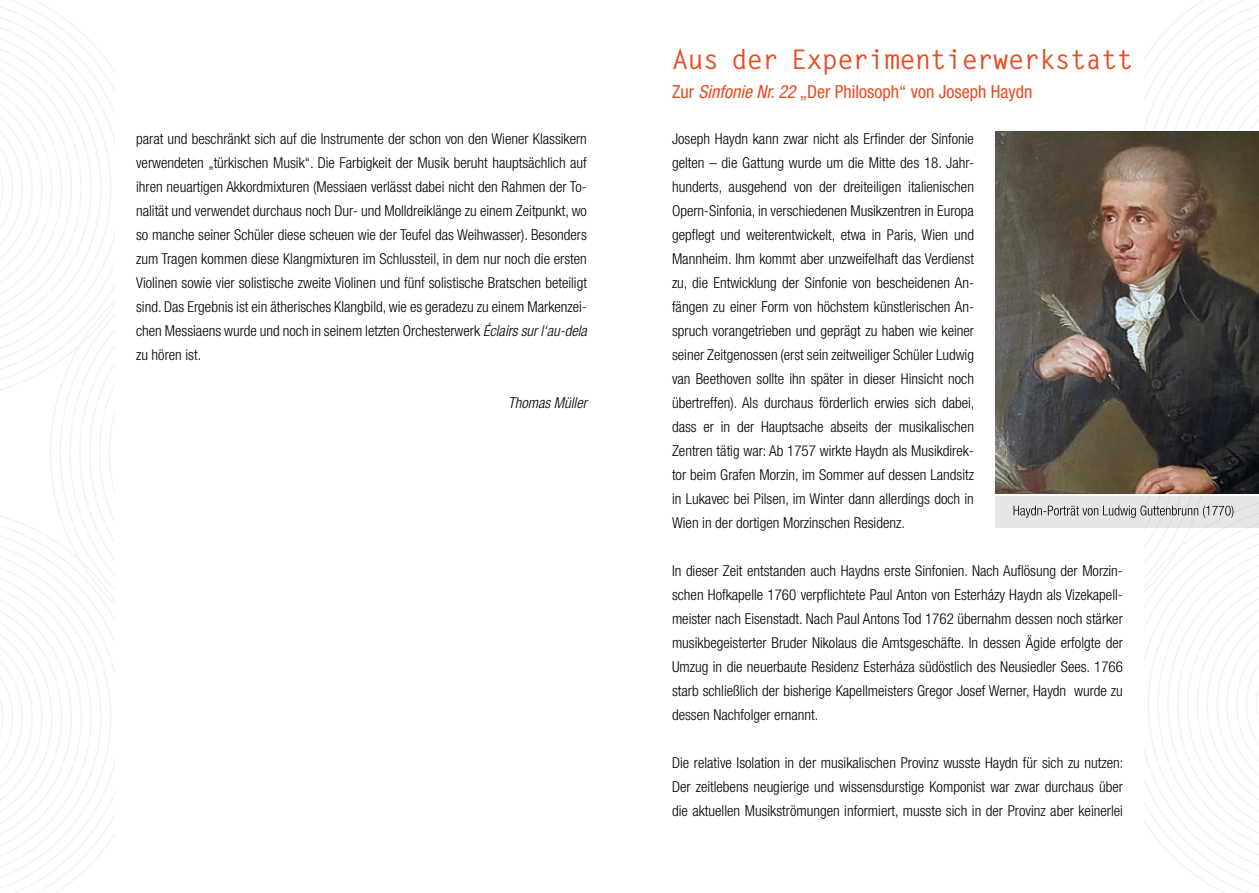
<style>
.page{position:relative;width:1259px;height:893px;background:#fff}
.page>*{position:absolute;margin:0;border:0;box-sizing:border-box;transform-origin:0 0}
.t1{font:700 27px "Letter Gothic Std";letter-spacing:-.025em;color:#e94c21}
.t2{font:condensed 18px "Helvetica Neue";color:#e94c21}
.t3{font:300 condensed 15px/24px "Helvetica Neue";color:#000;text-align:justify}
.t4{font:italic 300 condensed 15px "Helvetica Neue";color:#000}
.s1{font-style:italic}
</style>
<div class="page">
<svg style="left:0;top:0;width:115px;height:893px"></svg>
<svg style="left:0;top:75px;width:115px;height:756px"></svg>
<svg style="left:1144px;top:0;width:115px;height:893px"></svg>
<img style="left:995px;top:132px;width:18px;height:361px">
<div style="left:995px;top:496px;width:264px;height:31px;background:#e6e6e6"></div>
<svg style="left:1013px;top:62px;width:246px;height:756px"></svg>
<p class="t3" style="left:136px;top:126px;width:452px">parat und beschränkt sich auf die Instrumente der schon von den Wiener Klassikern verwendeten „türkischen Musik“. Die Farbigkeit der Musik beruht hauptsächlich auf ihren neuartigen Akkordmixturen (Messiaen verlässt dabei nicht den Rahmen der To&shy;nalität und verwendet durchaus noch Dur- und Molldreiklänge zu einem Zeitpunkt, wo so manche seiner Schüler diese scheuen wie der Teufel das Weihwasser). Besonders zum Tragen kommen diese Klangmixturen im Schlussteil, in dem nur noch die ersten Violinen sowie vier solistische zweite Violinen und fünf solistische Bratschen beteiligt sind. Das Ergebnis ist ein ätherisches Klangbild, wie es geradezu zu einem Markenzei&shy;chen Messiaens wurde und noch in seinem letzten Orchesterwerk <span class="s1">Éclairs sur l‘au-dela </span>zu hören ist.</p>
<p class="t4" style="left:508px;top:394px;width:80px">Thomas Müller</p>
<h1 class="t1" style="left:672px;top:43px;width:463px">Aus der Experimentierwerkstatt</h1>
<p class="t2" style="left:672px;top:81px;width:362px">Zur <span class="s1">Sinfonie Nr. 22</span> „Der Philosoph“ von Joseph Haydn</p>
<p class="t3" style="left:672px;top:126px;width:304px">Joseph Haydn kann zwar nicht als Erfinder der Sinfonie gelten – die Gattung wurde um die Mitte des 18. Jahr&shy;hunderts, ausgehend von der dreiteiligen italienischen Opern-Sinfonia, in verschiedenen Musikzentren in Europa gepflegt und weiterentwickelt, etwa in Paris, Wien und Mannheim. Ihm kommt aber unzweifelhaft das Verdienst zu, die Entwicklung der Sinfonie von bescheidenen An&shy;fängen zu einer Form von höchstem künstlerischen An&shy;spruch vorangetrieben und geprägt zu haben wie keiner seiner Zeitgenossen (erst sein zeitweiliger Schüler Ludwig van Beethoven sollte ihn später in dieser Hinsicht noch übertreffen). Als durchaus förderlich erwies sich dabei, dass er in der Hauptsache abseits der musikalischen Zentren tätig war: Ab 1757 wirkte Haydn als Musikdirek&shy;tor beim Grafen Morzin, im Sommer auf dessen Landsitz in Lukavec bei Pilsen, im Winter dann allerdings doch in Wien in der dortigen Morzinschen Residenz.</p>
<p class="t3" style="left:672px;top:558px;width:452px">In dieser Zeit entstanden auch Haydns erste Sinfonien. Nach Auflösung der Morzin&shy;schen Hofkapelle 1760 verpflichtete Paul Anton von Esterházy Haydn als Vizekapell&shy;meister nach Eisenstadt. Nach Paul Antons Tod 1762 übernahm dessen noch stärker musikbegeisterter Bruder Nikolaus die Amtsgeschäfte. In dessen Ägide erfolgte der Umzug in die neuerbaute Residenz Esterháza südöstlich des Neusiedler Sees. 1766 starb schließlich der bisherige Kapellmeisters Gregor Josef Werner, Haydn wurde zu dessen Nachfolger ernannt.</p>
<p class="t3" style="left:672px;top:750px;width:453px">Die relative Isolation in der musikalischen Provinz wusste Haydn für sich zu nutzen:<br>Der zeitlebens neugierige und wissensdurstige Komponist war zwar durchaus über die aktuellen Musikströmungen informiert, musste sich in der Provinz aber keinerlei</p>
</div>
